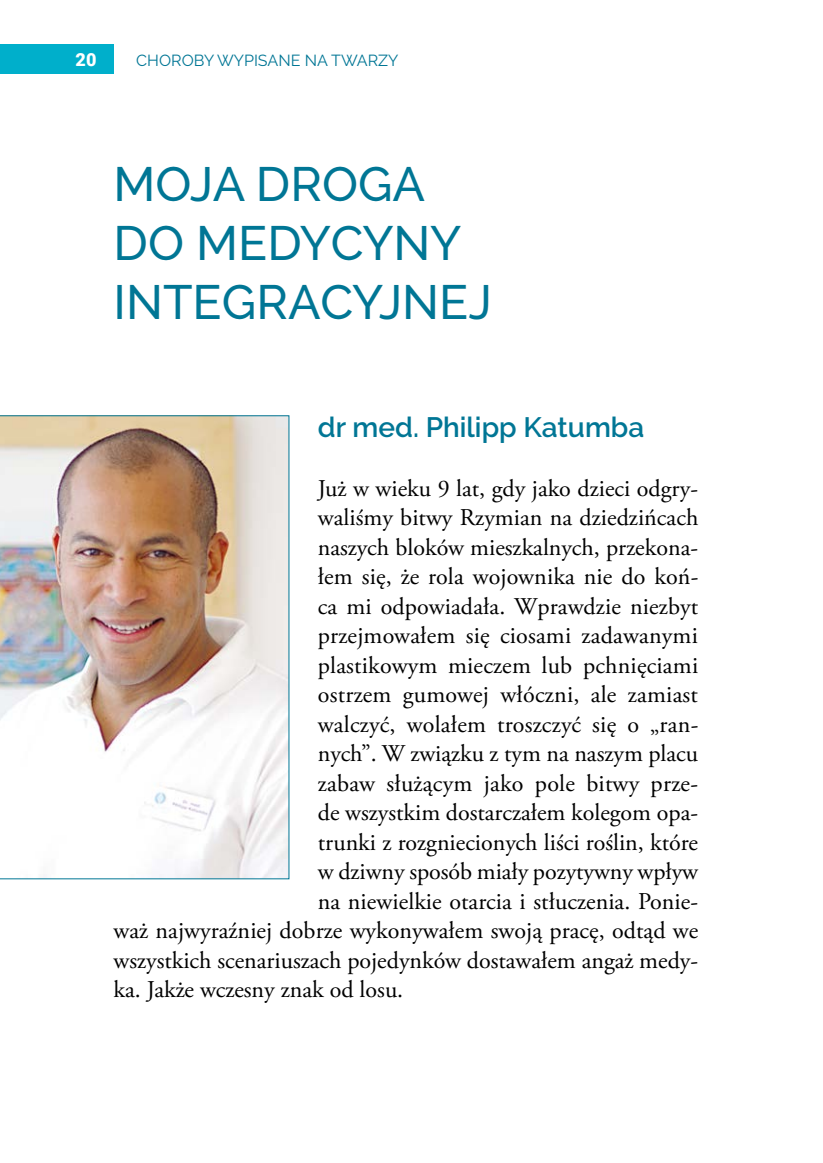
<style>
.page{position:relative;width:823px;height:1163px;background:#fff}
.page>*{position:absolute;margin:0;border:0;box-sizing:border-box;transform-origin:0 0}
.t1{font:500 48px/59px "Raleway";color:#007695}
.t2{font:600 28px "Raleway";color:#007695}
.t3{font:24px "Adobe Garamond Pro";color:#000}
.t4{font:900 18px "Roboto";color:#fff}
.t5{font:16px "Raleway";color:#007695}
</style>
<div class="page">
<img style="left:0;top:415px;width:289px;height:464px">
<div style="left:0;top:44px;width:113px;height:30px;background:#00afcb"></div>
<p class="t4" style="left:76px;top:47px;width:22px">20</p>
<p class="t5" style="left:136px;top:51px;width:263px">CHOROBY WYPISANE NA TWARZY</p>
<h1 class="t1" style="left:113px;top:154px;width:380px">MOJA DROGA<br>DO MEDYCYNY<br>INTEGRACYJNEJ</h1>
<p class="t2" style="left:317px;top:411px;width:328px">dr med. Philipp Katumba</p>
<p class="t3" style="left:317px;top:473px;width:381px">Już w wieku 9 lat, gdy jako dzieci odgry-</p>
<p class="t3" style="left:317px;top:503px;width:382px">waliśmy bitwy Rzymian na dziedzińcach</p>
<p class="t3" style="left:317px;top:532px;width:381px">naszych bloków mieszkalnych, przekona-</p>
<p class="t3" style="left:317px;top:562px;width:382px">łem się, że rola wojownika nie do koń-</p>
<p class="t3" style="left:317px;top:591px;width:381px">ca mi odpowiadała. Wprawdzie niezbyt</p>
<p class="t3" style="left:317px;top:621px;width:381px">przejmowałem się ciosami zadawanymi</p>
<p class="t3" style="left:317px;top:650px;width:381px">plastikowym mieczem lub pchnięciami</p>
<p class="t3" style="left:317px;top:680px;width:381px">ostrzem gumowej włóczni, ale zamiast</p>
<p class="t3" style="left:317px;top:709px;width:382px">walczyć, wolałem troszczyć się o „ran-</p>
<p class="t3" style="left:317px;top:739px;width:381px">nych”. W związku z tym na naszym placu</p>
<p class="t3" style="left:317px;top:768px;width:381px">zabaw służącym jako pole bitwy prze-</p>
<p class="t3" style="left:317px;top:798px;width:381px">de wszystkim dostarczałem kolegom opa-</p>
<p class="t3" style="left:317px;top:827px;width:381px">trunki z rozgniecionych liści roślin, które</p>
<p class="t3" style="left:317px;top:857px;width:381px">w dziwny sposób miały pozytywny wpływ</p>
<p class="t3" style="left:317px;top:886px;width:381px">na niewielkie otarcia i stłuczenia. Ponie-</p>
<p class="t3" style="left:113px;top:916px;width:586px">waż najwyraźniej dobrze wykonywałem swoją pracę, odtąd we</p>
<p class="t3" style="left:113px;top:945px;width:585px">wszystkich scenariuszach pojedynków dostawałem angaż medy-</p>
<p class="t3" style="left:113px;top:975px;width:291px">ka. Jakże wczesny znak od losu.</p>
</div>
